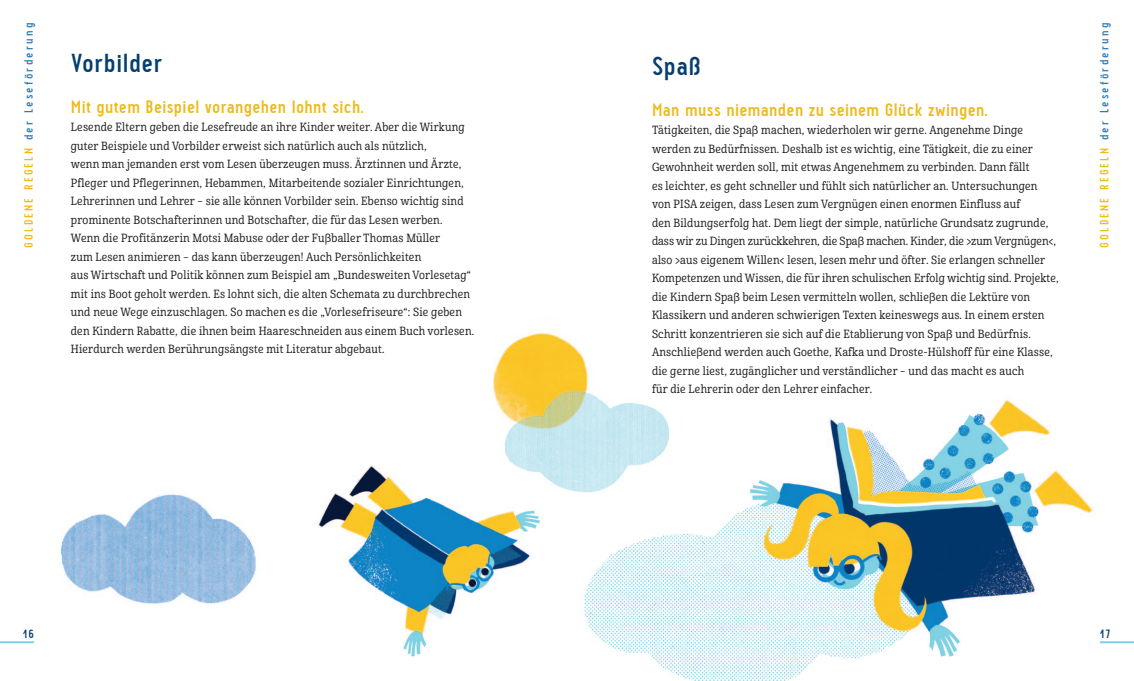
<style>
.page{position:relative;width:1134px;height:681px;background:#fff}
.page>*{position:absolute;margin:0;border:0;box-sizing:border-box;transform-origin:0 0}
.tytul_BIG{font:700 26px "Pekora";letter-spacing:.02em;color:#063f6f}
.haslo_1{font:700 18px "Pekora";letter-spacing:.02em;color:#eeb91b}
.tytul_BIG-2{font:700 12px "Pekora";letter-spacing:.185em;color:#307cb2}
.t1{font:700 12px "Pekora";color:#063f6f}
.tekst_glowny{font:11.5px/18.5px "Cabrito Con Med";letter-spacing:.02em;color:#231f20}
.s1{color:#eeb91b}
</style>
<div class="page">
<img style="left:680px;top:400px;width:454px;height:280px">
<img style="left:591px;top:394px;width:89px;height:282px">
<img style="left:0;top:333px;width:591px;height:324px">
<hr style="left:0;top:641px;width:34px;height:2px;background:#7ed1e4">
<hr style="left:1100px;top:641px;width:34px;height:2px;background:#7ed1e4">
<p class="tytul_BIG-2" style="left:22px;top:248px;width:226px;rotate:-90deg"><span class="s1">GOLDENE REGELN</span> der Leseförderung</p>
<p class="tytul_BIG" style="left:71px;top:49px;width:93px">Vorbilder</p>
<p class="haslo_1" style="left:71px;top:96px;width:294px">Mit gutem Beispiel vorangehen lohnt sich.</p>
<p class="tekst_glowny" style="left:71px;top:118px;width:405px">Lesende Eltern geben die Lesefreude an ihre Kinder weiter. Aber die Wirkung guter Beispiele und Vorbilder erweist sich natürlich auch als nützlich,<br>wenn man jemanden erst vom Lesen überzeugen muss. Ärztinnen und Ärzte, Pfleger und Pflegerinnen, Hebammen, Mitarbeitende sozialer Einrichtungen, Lehrerinnen und Lehrer – sie alle können Vorbilder sein. Ebenso wichtig sind prominente Botschafterinnen und Botschafter, die für das Lesen werben.<br>Wenn die Profitänzerin Motsi Mabuse oder der Fußballer Thomas Müller<br>zum Lesen animieren – das kann überzeugen! Auch Persönlichkeiten<br>aus Wirtschaft und Politik können zum Beispiel am „Bundesweiten Vorlesetag“ mit ins Boot geholt werden. Es lohnt sich, die alten Schemata zu durchbrechen und neue Wege einzuschlagen. So machen es die „Vorlesefriseure“: Sie geben den Kindern Rabatte, die ihnen beim Haareschneiden aus einem Buch vorlesen.<br>Hierdurch werden Berührungsängste mit Literatur abgebaut.</p>
<p class="tytul_BIG" style="left:652px;top:51px;width:50px">Spaß</p>
<p class="haslo_1" style="left:652px;top:99px;width:337px">Man muss niemanden zu seinem Glück zwingen.</p>
<p class="tekst_glowny" style="left:652px;top:121px;width:408px">Tätigkeiten, die Spaß machen, wiederholen wir gerne. Angenehme Dinge werden zu Bedürfnissen. Deshalb ist es wichtig, eine Tätigkeit, die zu einer Gewohnheit werden soll, mit etwas Angenehmem zu verbinden. Dann fällt<br>es leichter, es geht schneller und fühlt sich natürlicher an. Untersuchungen von PISA zeigen, dass Lesen zum Vergnügen einen enormen Einfluss auf<br>den Bildungserfolg hat. Dem liegt der simple, natürliche Grundsatz zugrunde, dass wir zu Dingen zurückkehren, die Spaß machen. Kinder, die ›zum Vergnügen‹, also ›aus eigenem Willen‹ lesen, lesen mehr und öfter. Sie erlangen schneller Kompetenzen und Wissen, die für ihren schulischen Erfolg wichtig sind. Projekte, die Kindern Spaß beim Lesen vermitteln wollen, schließen die Lektüre von Klassikern und anderen schwierigen Texten keineswegs aus. In einem ersten Schritt konzentrieren sie sich auf die Etablierung von Spaß und Bedürfnis.<br>Anschließend werden auch Goethe, Kafka und Droste-Hülshoff für eine Klasse, die gerne liest, zugänglicher und verständlicher – und das macht es auch<br>für die Lehrerin oder den Lehrer einfacher.</p>
<p class="tytul_BIG-2" style="left:1097px;top:248px;width:226px;rotate:-90deg"><span class="s1">GOLDENE REGELN</span> der Leseförderung</p>
<p class="t1" style="left:23px;top:627px;width:13px">16</p>
<p class="t1" style="left:1100px;top:627px;width:12px">17</p>
</div>
